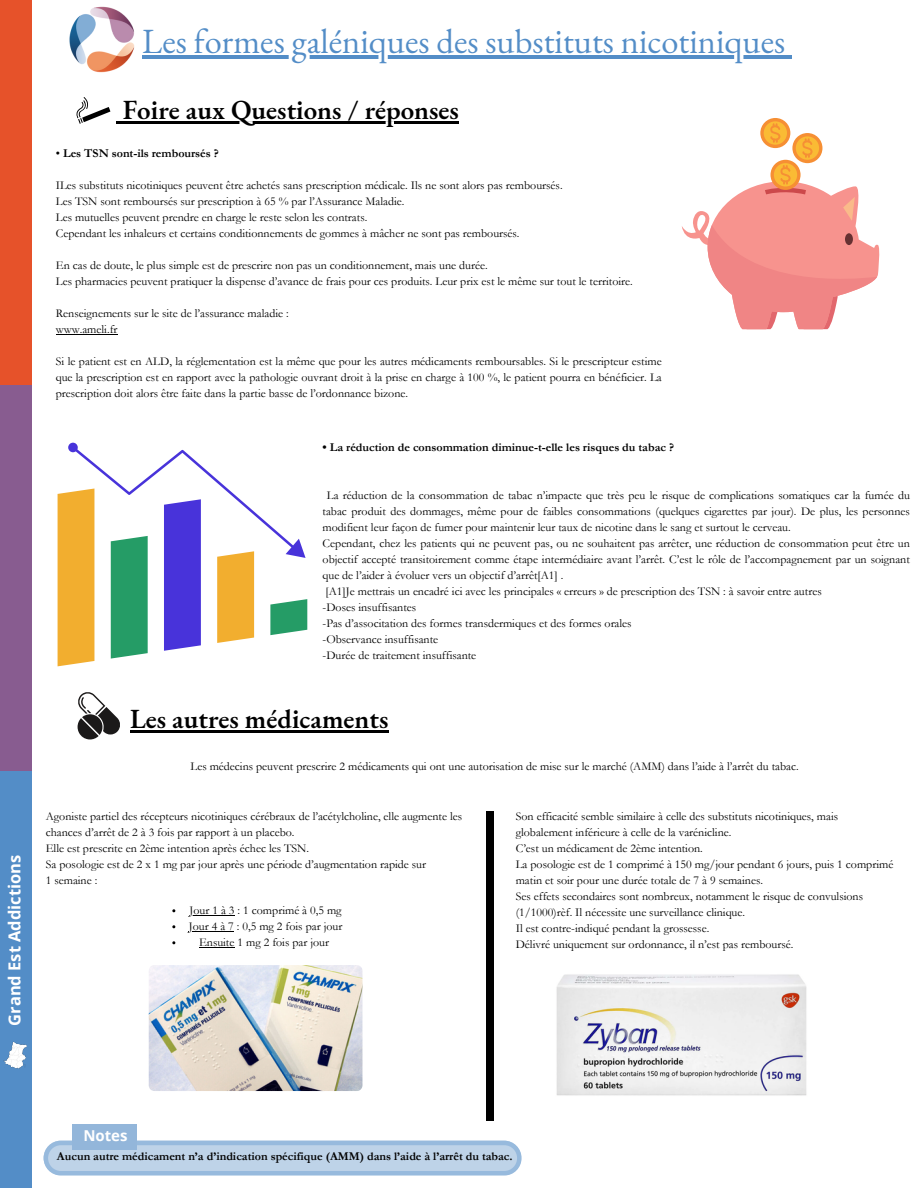
<style>
.page{position:relative;width:918px;height:1188px;background:#fff}
.page>*{position:absolute;margin:0;border:0;box-sizing:border-box;transform-origin:0 0}
.t1{font:34.5px "EB Garamond";color:#538dc7}
.t2{font:600 27px "EB Garamond";color:#000}
.t3{font:700 16.5px "Open Sans";color:#fff}
.t4{font:700 15px "Open Sans";color:#fff}
.t5{font:12px/16px "Garamond";color:#000}
.t6{font:700 12px "Garamond";color:#000}
.s1{font-weight:400}
</style>
<div class="page">
<img style="left:69px;top:6px;width:66px;height:67px">
<div style="left:0;top:770px;width:31px;height:418px;background:#538dc7"></div>
<div style="left:0;top:0;width:31px;height:388px;background:#e6522a"></div>
<div style="left:0;top:385px;width:31px;height:386px;background:#885c90"></div>
<img style="left:4px;top:1042px;width:23px;height:27px">
<svg style="left:76px;top:97px;width:34px;height:27px"></svg>
<svg style="left:760px;top:118px;width:30px;height:30px"></svg>
<svg style="left:764px;top:121px;width:23px;height:24px"></svg>
<svg style="left:682px;top:124px;width:198px;height:205px"></svg>
<svg style="left:58px;top:492px;width:249px;height:174px"></svg>
<svg style="left:68px;top:443px;width:238px;height:208px"></svg>
<hr style="left:56px;top:334px;width:31px;height:1px;background:#000">
<svg style="left:87px;top:334px;width:31px;height:1px"></svg>
<hr style="left:142px;top:55px;width:643px;height:3px;background:#538dc7">
<svg style="left:785px;top:55px;width:7px;height:3px"></svg>
<svg style="left:117px;top:122px;width:6px;height:2px"></svg>
<hr style="left:123px;top:122px;width:336px;height:2px;background:#000">
<svg style="left:44px;top:1141px;width:478px;height:35px;background:#b6cee5"></svg>
<div style="left:72px;top:1124px;width:65px;height:26px;background:#93b6da"></div>
<svg style="left:77px;top:692px;width:43px;height:48px"></svg>
<img style="left:148px;top:965px;width:215px;height:126px">
<img style="left:556px;top:974px;width:251px;height:122px">
<div style="left:486px;top:811px;width:8px;height:310px;background:#000"></div>
<hr style="left:130px;top:730px;width:259px;height:2px;background:#000">
<hr style="left:190px;top:915px;width:45px;height:1px;background:#000">
<hr style="left:189px;top:931px;width:45px;height:1px;background:#000">
<hr style="left:199px;top:947px;width:36px;height:1px;background:#000">
<p class="t3" style="left:3px;top:1026px;width:172px;rotate:-90deg">Grand Est Addictions</p>
<p class="t1" style="left:142px;top:18px;width:645px">Les formes galéniques des substituts nicotiniques</p>
<p class="t2" style="left:123px;top:92px;width:338px">Foire aux Questions / réponses</p>
<p class="t6" style="left:56px;top:147px;width:165px"><span class="s1">•</span> Les TSN sont-ils remboursés ?</p>
<p class="t5" style="left:56px;top:177px;width:508px">ILes substituts nicotiniques peuvent être achetés sans prescription médicale. Ils ne sont alors pas remboursés.</p>
<p class="t5" style="left:56px;top:193px;width:350px">Les TSN sont remboursés sur prescription à 65 % par l’Assurance Maladie.</p>
<p class="t5" style="left:56px;top:209px;width:313px">Les mutuelles peuvent prendre en charge le reste selon les contrats.</p>
<p class="t5" style="left:56px;top:225px;width:465px">Cependant les inhaleurs et certains conditionnements de gommes à mâcher ne sont pas remboursés.</p>
<p class="t5" style="left:56px;top:257px;width:433px">En cas de doute, le plus simple est de prescrire non pas un conditionnement, mais une durée.</p>
<p class="t5" style="left:56px;top:273px;width:579px">Les pharmacies peuvent pratiquer la dispense d’avance de frais pour ces produits. Leur prix est le même sur tout le territoire.</p>
<p class="t5" style="left:56px;top:305px;width:234px">Renseignements sur le site de l’assurance maladie :</p>
<p class="t5" style="left:56px;top:321px;width:63px">www.ameli.fr</p>
<p class="t5" style="left:56px;top:353px;width:607px;text-align:justify">Si le patient est en ALD, la réglementation est la même que pour les autres médicaments remboursables. Si le prescripteur estime que la prescription est en rapport avec la pathologie ouvrant droit à la prise en charge à 100 %, le patient pourra en bénéficier. La prescription doit alors être faite dans la partie basse de l’ordonnance bizone.</p>
<p class="t6" style="left:323px;top:441px;width:353px">• La réduction de consommation diminue-t-elle les risques du tabac ?</p>
<p class="t5" style="left:323px;top:488px;width:589px;text-align:justify;text-indent:4px">La réduction de la consommation de tabac n’impacte que très peu le risque de complications somatiques car la fumée du tabac produit des dommages, même pour de faibles consommations (quelques cigarettes par jour). De plus, les personnes modifient leur façon de fumer pour maintenir leur taux de nicotine dans le sang et surtout le cerveau.</p>
<p class="t5" style="left:323px;top:536px;width:589px;text-align:justify">Cependant, chez les patients qui ne peuvent pas, ou ne souhaitent pas arrêter, une réduction de consommation peut être un objectif accepté transitoirement comme étape intermédiaire avant l’arrêt. C’est le rôle de l’accompagnement par un soignant que de l’aider à évoluer vers un objectif d’arrêt[A1] .</p>
<p class="t5" style="left:326px;top:584px;width:498px">[A1]Je mettrais un encadré ici avec les principales « erreurs » de prescription des TSN : à savoir entre autres</p>
<p class="t5" style="left:323px;top:600px;width:95px">-Doses insuffisantes</p>
<p class="t5" style="left:323px;top:616px;width:311px">-Pas d’associtation des formes transdermiques et des formes orales</p>
<p class="t5" style="left:323px;top:632px;width:117px">-Observance insuffisante</p>
<p class="t5" style="left:323px;top:648px;width:155px">-Durée de traitement insuffisante</p>
<p class="t2" style="left:130px;top:701px;width:260px">Les autres médicaments</p>
<p class="t5" style="left:191px;top:758px;width:610px">Les médecins peuvent prescrire 2 médicaments qui ont une autorisation de mise sur le marché (AMM) dans l’aide à l’arrêt du tabac.</p>
<p class="t5" style="left:46px;top:808px;width:418px">Agoniste partiel des récepteurs nicotiniques cérébraux de l’acétylcholine, elle augmente les chances d’arrêt de 2 à 3 fois par rapport à un placebo.</p>
<p class="t5" style="left:46px;top:840px;width:265px">Elle est prescrite en 2ème intention après échec les TSN.</p>
<p class="t5" style="left:46px;top:856px;width:382px">Sa posologie est de 2 x 1 mg par jour après une période d’augmentation rapide sur</p>
<p class="t5" style="left:46px;top:872px;width:53px">1 semaine :</p>
<p class="t5" style="left:190px;top:903px;width:154px">Jour 1 à 3 : 1 comprimé à 0,5 mg</p>
<p class="t5" style="left:189px;top:919px;width:155px">Jour 4 à 7 : 0,5 mg 2 fois par jour</p>
<p class="t5" style="left:199px;top:935px;width:132px">Ensuite 1 mg 2 fois par jour</p>
<p class="t5" style="left:516px;top:808px;width:324px">Son efficacité semble similaire à celle des substituts nicotiniques, mais globalement inférieure à celle de la varénicline.</p>
<p class="t5" style="left:516px;top:840px;width:189px">C’est un médicament de 2ème intention.</p>
<p class="t5" style="left:516px;top:856px;width:379px">La posologie est de 1 comprimé à 150 mg/jour pendant 6 jours, puis 1 comprimé matin et soir pour une durée totale de 7 à 9 semaines.</p>
<p class="t5" style="left:516px;top:888px;width:349px">Ses effets secondaires sont nombreux, notamment le risque de convulsions (1/1000)rèf. Il nécessite une surveillance clinique.</p>
<p class="t5" style="left:516px;top:920px;width:195px">Il est contre-indiqué pendant la grossesse.</p>
<p class="t5" style="left:516px;top:936px;width:279px">Délivré uniquement sur ordonnance, il n’est pas remboursé.</p>
<p class="t4" style="left:83px;top:1125px;width:46px">Notes</p>
<p class="t6" style="left:57px;top:1149px;width:457px">Aucun autre médicament n’a d’indication spécifique (AMM) dans l’aide à l’arrêt du tabac.</p>
</div>
